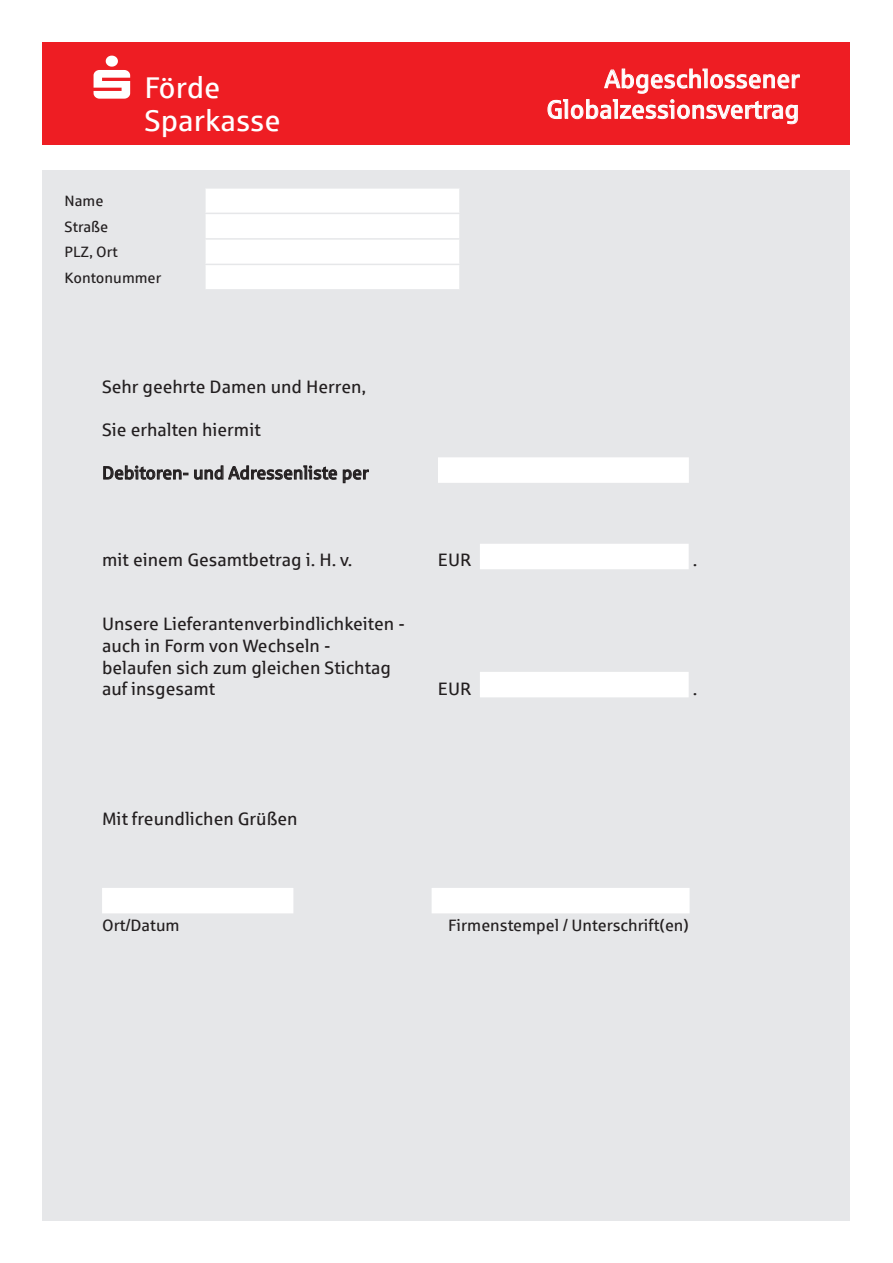
<style>
.page{position:relative;width:893px;height:1263px;background:#fff}
.page>*{position:absolute;margin:0;border:0;box-sizing:border-box;transform-origin:0 0}
.t1{font:30px/33px "Sparkasse Rg";color:#fff}
.t2{font:25.5px/30.6px "Sparkasse Rg";color:#fff;text-align:right}
.t3{font:18px/21.6px "Sparkasse Rg";color:#231f20}
.t4{font:16.5px "Sparkasse Rg";color:#231f20}
.t5{font:15px/25.5px "Sparkasse Rg";color:#231f20}
</style>
<div class="page">
<div style="left:43px;top:43px;width:807px;height:102px;background:#ee1d23"></div>
<svg style="left:94px;top:56px;width:36px;height:43px"></svg>
<svg style="left:547px;top:68px;width:253px;height:56px"></svg>
<div style="left:43px;top:170px;width:807px;height:1050px;background:#e6e7e9"></div>
<div style="left:438px;top:457px;width:251px;height:26px;background:#fff"></div>
<div style="left:480px;top:544px;width:209px;height:25px;background:#fff"></div>
<div style="left:480px;top:672px;width:209px;height:25px;background:#fff"></div>
<div style="left:102px;top:888px;width:191px;height:25px;background:#fff"></div>
<div style="left:432px;top:888px;width:258px;height:25px;background:#fff"></div>
<div style="left:206px;top:189px;width:253px;height:100px;background:#fff"></div>
<hr style="left:205px;top:213px;width:256px;height:1px;background:#e6e7e9">
<hr style="left:205px;top:238px;width:256px;height:2px;background:#e6e7e9">
<hr style="left:205px;top:264px;width:256px;height:1px;background:#e6e7e9">
<svg style="left:103px;top:465px;width:85px;height:15px"></svg>
<svg style="left:194px;top:465px;width:143px;height:15px"></svg>
<svg style="left:343px;top:469px;width:26px;height:14px"></svg>
<h1 class="t1" style="left:144px;top:71px;width:138px">Förde<br>Sparkasse</h1>
<h2 class="t2" style="left:546px;top:63px;width:255px">Abgeschlossener<br>Globalzessionsvertrag</h2>
<p class="t5" style="left:65px;top:188px;width:98px">Name<br>Straße<br>PLZ, Ort<br>Kontonummer</p>
<p class="t3" style="left:102px;top:375px;width:265px">Sehr geehrte Damen und Herren,</p>
<p class="t3" style="left:102px;top:418px;width:160px">Sie erhalten hiermit</p>
<p class="t3" style="left:102px;top:461px;width:268px">Debitoren- und Adressenliste per</p>
<p class="t3" style="left:102px;top:548px;width:252px">mit einem Gesamtbetrag i. H. v.</p>
<p class="t3" style="left:438px;top:548px;width:35px">EUR</p>
<p class="t3" style="left:693px;top:548px;width:6px">.</p>
<p class="t3" style="left:102px;top:613px;width:304px">Unsere Lieferantenverbindlichkeiten - auch in Form von Wechseln - belaufen sich zum gleichen Stichtag auf insgesamt</p>
<p class="t3" style="left:438px;top:677px;width:35px">EUR</p>
<p class="t3" style="left:693px;top:677px;width:6px">.</p>
<p class="t3" style="left:102px;top:807px;width:197px">Mit freundlichen Grüßen</p>
<p class="t4" style="left:102px;top:915px;width:79px">Ort/Datum</p>
<p class="t4" style="left:448px;top:915px;width:242px">Firmenstempel / Unterschrift(en)</p>
</div>
